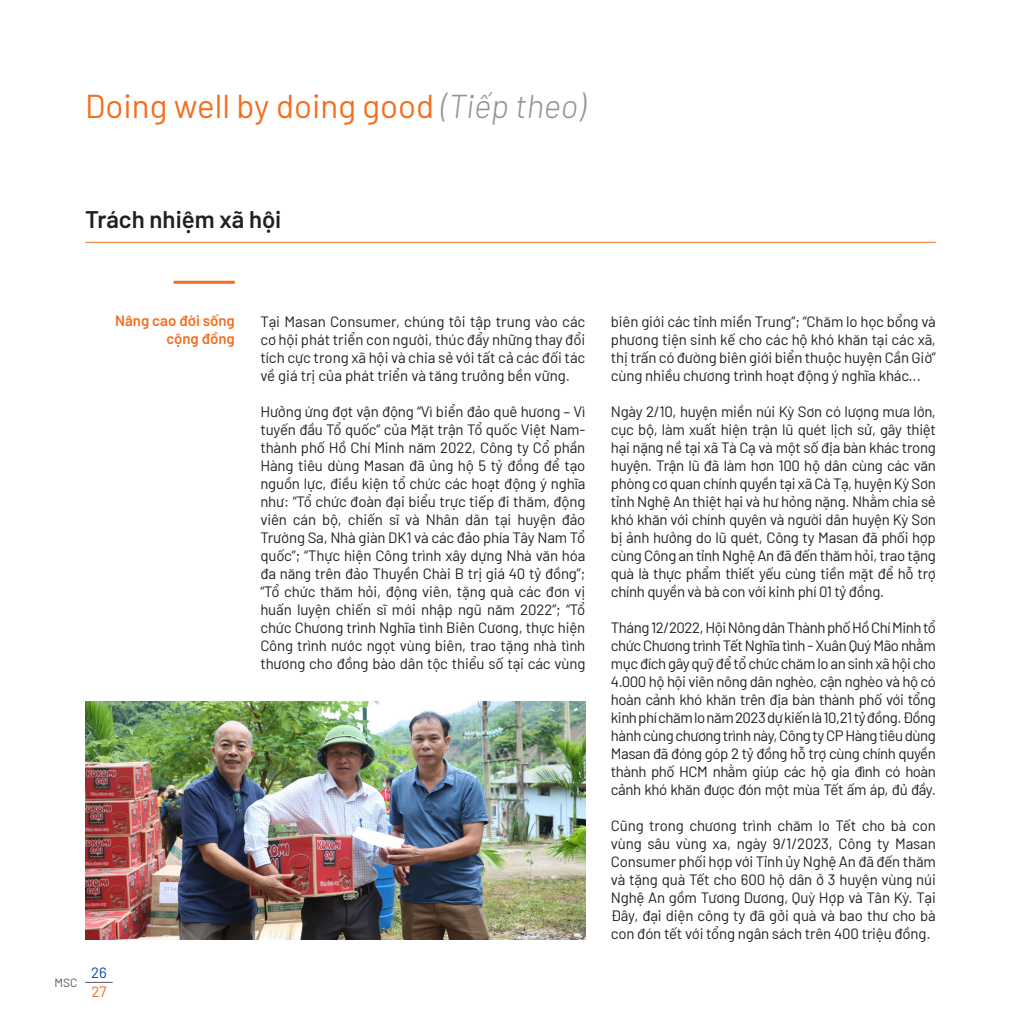
<style>
.page{position:relative;width:1021px;height:1021px;background:#fff}
.page>*{position:absolute;margin:0;border:0;box-sizing:border-box;transform-origin:0 0}
.TIEU_DE{font:33px "Barlow";color:#f36e21}
.NOI_DUNG{font:600 24px "Barlow";color:#231f20}
.NOI_DUNG-2{font:15px/18px "Barlow";letter-spacing:-.01em;color:#231f20;text-align:justify}
.NOI_DUNG-3{font:600 15px/18px "Barlow";color:#f36e21;text-align:right}
.t1{font:15px "Barlow";color:#0d4da1}
.t2{font:15px "Barlow";color:#f36e21}
.t3{font:12px "Barlow";color:#57585a}
.s1{font-weight:300;font-style:italic;color:#939598}
</style>
<div class="page">
<hr style="left:85px;top:242px;width:850px;height:1px;background:#f36e21">
<hr style="left:173px;top:281px;width:62px;height:3px;background:#f36e21">
<img style="left:85px;top:702px;width:500px;height:237px">
<svg style="left:85px;top:982px;width:28px;height:1px"></svg>
<p class="TIEU_DE" style="left:85px;top:82px;width:502px">Doing well by doing good <span class="s1">(Tiếp theo)</span></p>
<p class="NOI_DUNG" style="left:85px;top:202px;width:198px">Trách nhiệm xã hội</p>
<p class="NOI_DUNG-3" style="left:115px;top:310px;width:121px">Nâng cao đời sống cộng đồng</p>
<p class="NOI_DUNG-2" style="left:260px;top:311px;width:326px">Tại Masan Consumer, chúng tôi tập trung vào các cơ hội phát triển con người, thúc đẩy những thay đổi tích cực trong xã hội và chia sẻ với tất cả các đối tác về giá trị của phát triển và tăng trưởng bền vững.</p>
<p class="NOI_DUNG-2" style="left:260px;top:401px;width:326px">Hưởng ứng đợt vận động “Vì biển đảo quê hương – Vì tuyến đầu Tổ quốc” của Mặt trận Tổ quốc Việt Nam&shy;thành phố Hồ Chí Minh năm 2022, Công ty Cổ phần Hàng tiêu dùng Masan đã ủng hộ 5 tỷ đồng để tạo nguồn lực, điều kiện tổ chức các hoạt động ý nghĩa như: “Tổ chức đoàn đại biểu trực tiếp đi thăm, động viên cán bộ, chiến sĩ và Nhân dân tại huyện đảo Trường Sa, Nhà giàn DK1 và các đảo phía Tây Nam Tổ quốc”; “Thực hiện Công trình xây dựng Nhà văn hóa đa năng trên đảo Thuyền Chài B trị giá 40 tỷ đồng”; “Tổ chức thăm hỏi, động viên, tặng quà các đơn vị huấn luyện chiến sĩ mới nhập ngũ năm 2022”; “Tổ chức Chương trình Nghĩa tình Biên Cương, thực hiện Công trình nước ngọt vùng biên, trao tặng nhà tình thương cho đồng bào dân tộc thiểu số tại các vùng</p>
<p class="t3" style="left:55px;top:973px;width:24px">MSC</p>
<p class="t1" style="left:91px;top:961px;width:17px">26</p>
<p class="t2" style="left:91px;top:981px;width:17px">27</p>
<p class="NOI_DUNG-2" style="left:611px;top:311px;width:326px">biên giới các tỉnh miền Trung”; “Chăm lo học bổng và phương tiện sinh kế cho các hộ khó khăn tại các xã, thị trấn có đường biên giới biển thuộc huyện Cần Giờ” cùng nhiều chương trình hoạt động ý nghĩa khác...</p>
<p class="NOI_DUNG-2" style="left:611px;top:401px;width:326px">Ngày 2/10, huyện miền núi Kỳ Sơn có lượng mưa lớn, cục bộ, làm xuất hiện trận lũ quét lịch sử, gây thiệt hại nặng nề tại xã Tà Cạ và một số địa bàn khác trong huyện. Trận lũ đã làm hơn 100 hộ dân cùng các văn phòng cơ quan chính quyền tại xã Cà Tạ, huyện Kỳ Sơn tỉnh Nghệ An thiệt hại và hư hỏng nặng. Nhằm chia sẻ khó khăn với chính quyên và người dân huyện Kỳ Sơn bị ảnh hưởng do lũ quét, Công ty Masan đã phối hợp cùng Công an tỉnh Nghệ An đã đến thăm hỏi, trao tặng quà là thực phẩm thiết yếu cùng tiền mặt để hỗ trợ chính quyền và bà con với kinh phí 01 tỷ đồng.</p>
<p class="NOI_DUNG-2" style="left:611px;top:617px;width:326px">Tháng 12/2022, Hội Nông dân Thành phố Hồ Chí Minh tổ chức Chương trình Tết Nghĩa tình - Xuân Quý Mão nhằm mục đích gây quỹ để tổ chức chăm lo an sinh xã hội cho 4.000 hộ hội viên nông dân nghèo, cận nghèo và hộ có hoàn cảnh khó khăn trên địa bàn thành phố với tổng kinh phí chăm lo năm 2023 dự kiến là 10,21 tỷ đồng. Đồng hành cùng chương trình này, Công ty CP Hàng tiêu dùng Masan đã đóng góp 2 tỷ đồng hỗ trợ cùng chính quyền thành phố HCM nhằm giúp các hộ gia đình có hoàn cảnh khó khăn được đón một mùa Tết ấm áp, đủ đầy.</p>
<p class="NOI_DUNG-2" style="left:611px;top:815px;width:326px">Cũng trong chương trình chăm lo Tết cho bà con vùng sâu vùng xa, ngày 9/1/2023, Công ty Masan Consumer phối hợp với Tỉnh ủy Nghệ An đã đến thăm và tặng quà Tết cho 600 hộ dân ở 3 huyện vùng núi Nghệ An gồm Tương Dương, Quỳ Hợp và Tân Kỳ. Tại Đây, đại diện công ty đã gởi quà và bao thư cho bà con đón tết với tổng ngân sách trên 400 triệu đồng.</p>
</div>
